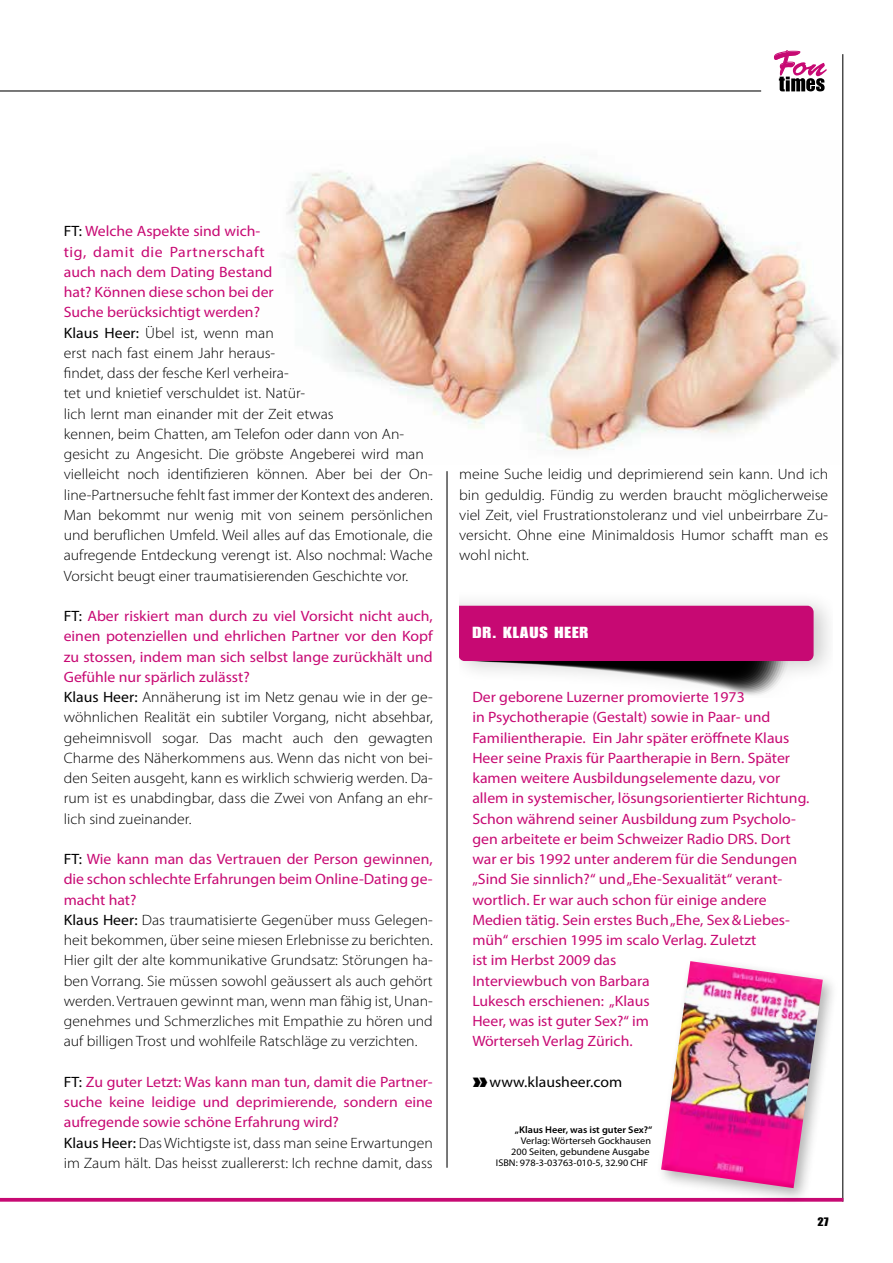
<style>
.page{position:relative;width:893px;height:1263px;background:#fff}
.page>*{position:absolute;margin:0;border:0;box-sizing:border-box;transform-origin:0 0}
.t1{font:33.75px "Cienfuegos";color:#c70973;scale:1.2 1}
.t2{font:15.75px "Impact";letter-spacing:.05em;color:#fff;scale:1.2 1}
.t3{font:300 15px/20.2px "Myriad Pro";color:#000;scale:1.05 1}
.t4{font:15px/20.2px "Myriad Pro";color:#c70973;scale:1.05 1}
.t5{font:15px "Myriad Pro";color:#000;scale:1.05 1}
.t6{font:12px "Impact";color:#000;scale:1.1 1}
.t7{font:9.75px "Myriad Pro";color:#000;scale:1.05 1}
.t8{font:600 9.75px "Myriad Pro";color:#000;scale:1.05 1}
.s1{font-weight:400}
.s2{font-weight:400;color:#c70973}
.s3{color:#000}
.s4{font-weight:300;color:#000}
.s5{font-family:"Impact";font-size:30px}
</style>
<div class="page">
<svg style="left:774px;top:50px;width:53px;height:41px"></svg>
<img style="left:286px;top:157px;width:554px;height:294px">
<div style="left:459px;top:590px;width:373px;height:107px;background:#000;opacity:.2"></div>
<svg style="left:459px;top:606px;width:355px;height:91px"></svg>
<hr style="left:842px;top:54px;width:1px;height:1148px;background:#000">
<svg style="left:0;top:1198px;width:843px;height:4px;background:#cb1c7d"></svg>
<hr style="left:0;top:90px;width:761px;height:2px;background:#000">
<hr style="left:446px;top:471px;width:2px;height:697px;background:#000">
<div style="left:655px;top:955px;width:184px;height:249px;background:#000;opacity:.3"></div>
<img style="left:661px;top:961px;width:162px;height:227px">
<h1 class="t1" style="left:773px;top:43px;width:19px">F</h1>
<p class="t3" style="left:64px;top:221px;width:353px"><span class="s1">FT:</span> <span class="s2">Welche Aspekte sind wich-<br>tig, damit die Partnerschaft<br>auch nach dem Dating Bestand<br>hat? Können diese schon bei der<br>Suche berücksichtigt werden?<br></span><span class="s1">Klaus Heer:</span> Übel ist, wenn man<br>erst nach fast einem Jahr heraus-<br>findet, dass der fesche Kerl verheira-<br>tet und knietief verschuldet ist. Natür-<br>lich lernt man einander mit der Zeit etwas<br>kennen, beim Chatten, am Telefon oder dann von An&shy;gesicht zu Angesicht. Die gröbste Angeberei wird man vielleicht noch identifizieren können. Aber bei der On&shy;line-Partnersuche fehlt fast immer der Kontext des anderen.<br>Man bekommt nur wenig mit von seinem persönlichen und beruf-lichen Umfeld. Weil alles auf das Emotionale, die aufregende Entdeckung verengt ist. Also nochmal: Wache Vorsicht beugt einer traumatisierenden Geschichte vor.</p>
<p class="t3" style="left:64px;top:606px;width:353px"><span class="s1">FT:</span> <span class="s2">Aber riskiert man durch zu viel Vorsicht nicht auch, einen potenziellen und ehrlichen Partner vor den Kopf zu stossen, indem man sich selbst lange zurückhält und Gefühle nur spärlich zulässt?<br></span><span class="s1">Klaus Heer:</span> Annäherung ist im Netz genau wie in der ge&shy;wöhnlichen Realität ein subtiler Vorgang, nicht absehbar, geheimnisvoll sogar. Das macht auch den gewagten Charme des Näherkommens aus. Wenn das nicht von bei&shy;den Seiten ausgeht, kann es wirklich schwierig werden. Da&shy;rum ist es unabdingbar, dass die Zwei von Anfang an ehr&shy;lich sind zueinander.</p>
<p class="t3" style="left:64px;top:849px;width:353px"><span class="s1">FT:</span> <span class="s2">Wie kann man das Vertrauen der Person gewinnen, die schon schlechte Erfahrungen beim Online-Dating ge&shy;macht hat?<br></span><span class="s1">Klaus Heer:</span> Das traumatisierte Gegenüber muss Gelegen&shy;heit bekommen, über seine miesen Erlebnisse zu berichten.<br>Hier gilt der alte kommunikative Grundsatz: Störungen ha&shy;ben Vorrang. Sie müssen sowohl geäussert als auch gehört werden. Vertrauen gewinnt man, wenn man fähig ist, Unan&shy;genehmes und Schmerzliches mit Empathie zu hören und auf billigen Trost und wohlfeile Ratschläge zu verzichten.</p>
<p class="t4" style="left:64px;top:1071px;width:353px"><span class="s3">FT:</span> Zu guter Letzt: Was kann man tun, damit die Partner&shy;suche keine leidige und deprimierende, sondern eine aufregende sowie schöne Erfahrung wird?<br><span class="s3">Klaus Heer:</span> <span class="s4">Das Wichtigste ist, dass man seine Erwartungen im Zaum hält. Das heisst zuallererst: Ich rechne damit, dass</span></p>
<p class="t3" style="left:459px;top:464px;width:353px;text-align:justify">meine Suche leidig und deprimierend sein kann. Und ich bin geduldig. Fündig zu werden braucht möglicherweise viel Zeit, viel Frustrationstoleranz und viel unbeirrbare Zu&shy;versicht. Ohne eine Minimaldosis Humor schafft man es wohl nicht.</p>
<p class="t2" style="left:472px;top:623px;width:98px">DR. KLAUS HEER</p>
<p class="t4" style="left:472px;top:687px;width:323px">Der geborene Luzerner promovierte 1973<br>in Psychotherapie (Gestalt) sowie in Paar- und Familientherapie. Ein Jahr später eröffnete Klaus Heer seine Praxis für Paartherapie in Bern. Später kamen weitere Ausbildungselemente dazu, vor allem in systemischer, lösungsorientierter Richtung.<br>Schon während seiner Ausbildung zum Psycholo&shy;gen arbeitete er beim Schweizer Radio DRS. Dort war er bis 1992 unter anderem für die Sendungen „Sind Sie sinnlich?“ und „Ehe-Sexualität“ verant&shy;wortlich. Er war auch schon für einige andere Medien tätig. Sein erstes Buch „Ehe, Sex&amp;Liebes&shy;müh“ erschien 1995 im scalo Verlag. Zuletzt<br>ist im Herbst 2009 das<br>Interviewbuch von Barbara<br>Lukesch erschienen: „Klaus<br>Heer, was ist guter Sex?“ im<br>Wörterseh Verlag Zürich.</p>
<p class="t5" style="left:472px;top:1072px;width:144px"><span class="s5">››</span>www.klausheer.com</p>
<p class="t8" style="left:515px;top:1123px;width:133px">„Klaus Heer, was ist guter Sex?“</p>
<p class="t7" style="left:521px;top:1135px;width:126px">Verlag: Wörterseh Gockhausen</p>
<p class="t7" style="left:511px;top:1146px;width:133px">200 Seiten, gebundene Ausgabe</p>
<p class="t7" style="left:496px;top:1157px;width:146px">ISBN: 978-3-03763-010-5, 32.90 CHF</p>
<p class="t6" style="left:817px;top:1215px;width:12px">27</p>
</div>
